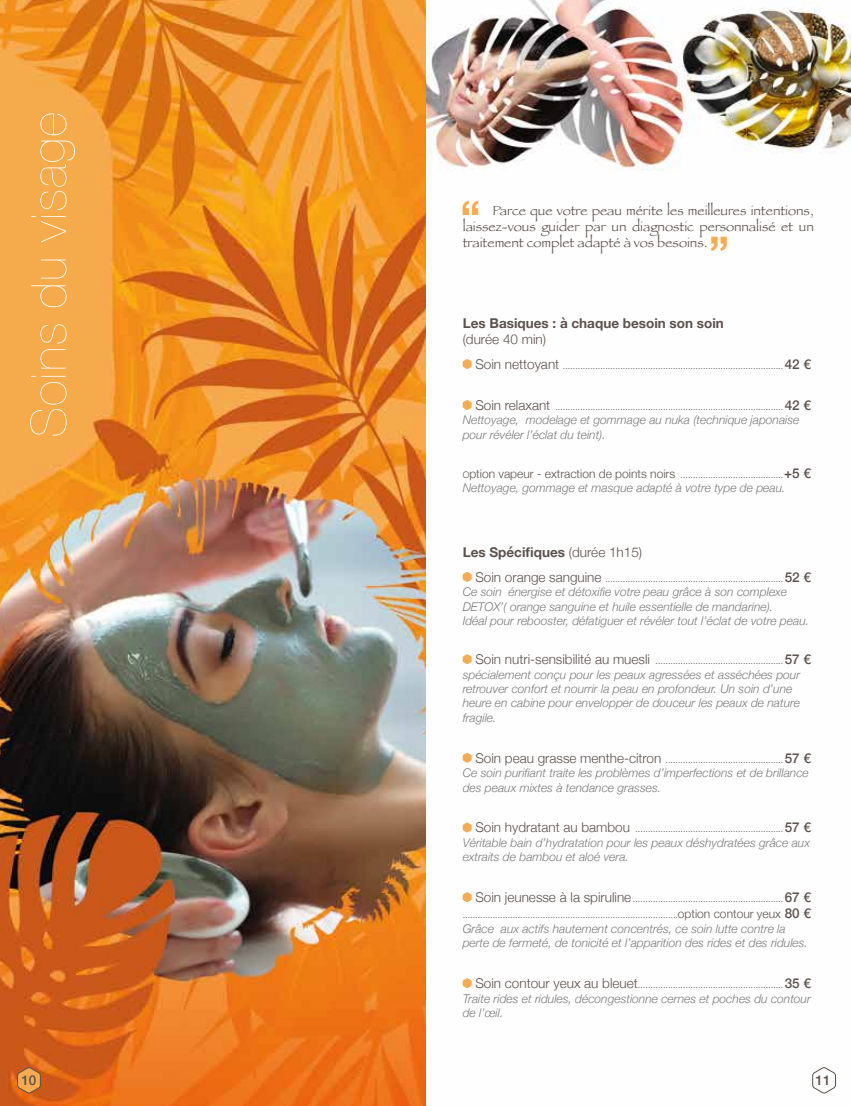
<style>
.page{position:relative;width:851px;height:1106px;background:#fff}
.page>*{position:absolute;margin:0;border:0;box-sizing:border-box;transform-origin:0 0}
.t1{font:52.5px "Nimbus San DCE Ultr Ligh";color:#fff}
.t2{font:700 43.5px "Helvetica Neue";color:#f7aa4e}
.t3{font:13.5px/16.2px "Papyrus";color:#5d514d;text-align:justify}
.t4{font:700 13.5px "Helvetica Neue";color:#5d514d}
.t5{font:300 13.5px "Helvetica Neue";color:#5d514d}
.t6{font:500 13.5px "Helvetica Neue";color:#5d514d}
.t7{font:italic 300 12px/14.4px "Helvetica Neue";color:#7c7b7b}
.t8{font:300 9px/16.2px "Helvetica Neue";color:#5d514d;text-align:right}
.s1{font-size:13.5px}
.s2{font-weight:500;font-size:13.5px}
.s3{font-size:12px}
.s4{font-weight:300}
</style>
<div class="page">
<img style="left:425px;top:0;width:425px;height:1106px">
<svg style="left:462px;top:359px;width:9px;height:10px"></svg>
<svg style="left:462px;top:400px;width:9px;height:10px"></svg>
<svg style="left:462px;top:572px;width:9px;height:10px"></svg>
<svg style="left:462px;top:654px;width:9px;height:10px"></svg>
<svg style="left:462px;top:752px;width:9px;height:10px"></svg>
<svg style="left:462px;top:822px;width:9px;height:10px"></svg>
<svg style="left:462px;top:892px;width:9px;height:10px"></svg>
<svg style="left:462px;top:978px;width:9px;height:10px"></svg>
<img style="left:0;top:0;width:425px;height:1106px">
<svg style="left:812px;top:1067px;width:23px;height:26px"></svg>
<svg style="left:17px;top:1067px;width:24px;height:26px"></svg>
<h1 class="t1" style="left:21px;top:438px;width:328px;rotate:-90deg">Soins du visage</h1>
<h2 class="t2" style="left:460px;top:182px;width:22px">“</h2>
<h3 class="t3" style="left:462px;top:202px;width:352px;text-indent:30px">Parce que votre peau mérite les meilleures intentions, laissez-vous guider par un diagnostic personnalisé et un traitement complet adapté à vos besoins.</h3>
<h2 class="t2" style="left:709px;top:219px;width:22px">”</h2>
<h3 class="t4" style="left:462px;top:313px;width:262px">Les Basiques : à chaque besoin son soin</h3>
<h3 class="t5" style="left:462px;top:328px;width:85px">(durée 40 min)</h3>
<p class="t8" style="left:475px;top:357px;width:337px"><span class="s1">Soin nettoyant</span> ........................................................................................ <span class="s2">42 €</span></p>
<p class="t8" style="left:475px;top:398px;width:337px"><span class="s1">Soin relaxant</span> ........................................................................................... <span class="s2">42 €</span></p>
<h3 class="t7" style="left:462px;top:412px;width:338px">Nettoyage, modelage et gommage au nuka (technique japonaise pour révéler l’éclat du teint).</h3>
<p class="t8" style="left:462px;top:466px;width:350px">O<span class="s3">ption vapeur - extraction de points noirs</span> .........................................<span class="s2">+5 €</span></p>
<h3 class="t7" style="left:462px;top:480px;width:324px">Nettoyage, gommage et masque adapté à votre type de peau.</h3>
<h3 class="t4" style="left:462px;top:541px;width:181px">Les Spécifiques <span class="s4">(durée 1h15)</span></h3>
<p class="t8" style="left:475px;top:570px;width:337px"><span class="s1">Soin orange sanguine</span> ....................................................................... <span class="s2">52 €</span></p>
<h3 class="t7" style="left:462px;top:584px;width:348px">Ce soin énergise et détoxifie votre peau grâce à son complexe<br>DETOX’( orange sanguine et huile essentielle de mandarine).<br>Idéal pour rebooster, défatiguer et révéler tout l’éclat de votre peau.</h3>
<p class="t8" style="left:475px;top:652px;width:337px"><span class="s1">Soin nutri-sensibilité au muesli</span> ................................................... <span class="s2">57 €</span></p>
<h3 class="t7" style="left:462px;top:666px;width:339px">spécialement conçu pour les peaux agressées et asséchées pour retrouver confort et nourrir la peau en profondeur. Un soin d’une heure en cabine pour envelopper de douceur les peaux de nature fragile.</h3>
<p class="t8" style="left:475px;top:750px;width:337px"><span class="s1">Soin peau grasse menthe-citron</span> ............................................... <span class="s2">57 €</span></p>
<h3 class="t7" style="left:462px;top:765px;width:347px">Ce soin purifiant traite les problèmes d’imperfections et de brillance des peaux mixtes à tendance grasses.</h3>
<p class="t8" style="left:475px;top:820px;width:337px"><span class="s1">Soin hydratant au bambou</span> ........................................................... <span class="s2">57 €</span></p>
<h3 class="t7" style="left:462px;top:834px;width:348px">Véritable bain d’hydratation pour les peaux déshydratées grâce aux extraits de bambou et aloé vera.</h3>
<p class="t8" style="left:462px;top:890px;width:350px"><span class="s1">Soin jeunesse à la spiruline</span> ............................................................ <span class="s2">67 € </span>......................................................................................<span class="s3">option contour yeux</span> <span class="s2">80 €</span></p>
<h3 class="t7" style="left:462px;top:920px;width:346px">Grâce aux actifs hautement concentrés, ce soin lutte contre la perte de fermeté, de tonicité et l’apparition des rides et des ridules.</h3>
<p class="t8" style="left:475px;top:976px;width:337px"><span class="s1">Soin contour yeux au bleuet</span>.......................................................... <span class="s2">35 €</span></p>
<h3 class="t7" style="left:462px;top:990px;width:349px">Traite rides et ridules, décongestionne cernes et poches du contour de l’œil.</h3>
<h3 class="t6" style="left:21px;top:1069px;width:17px">10</h3>
<h3 class="t6" style="left:815px;top:1069px;width:17px">11</h3>
</div>
